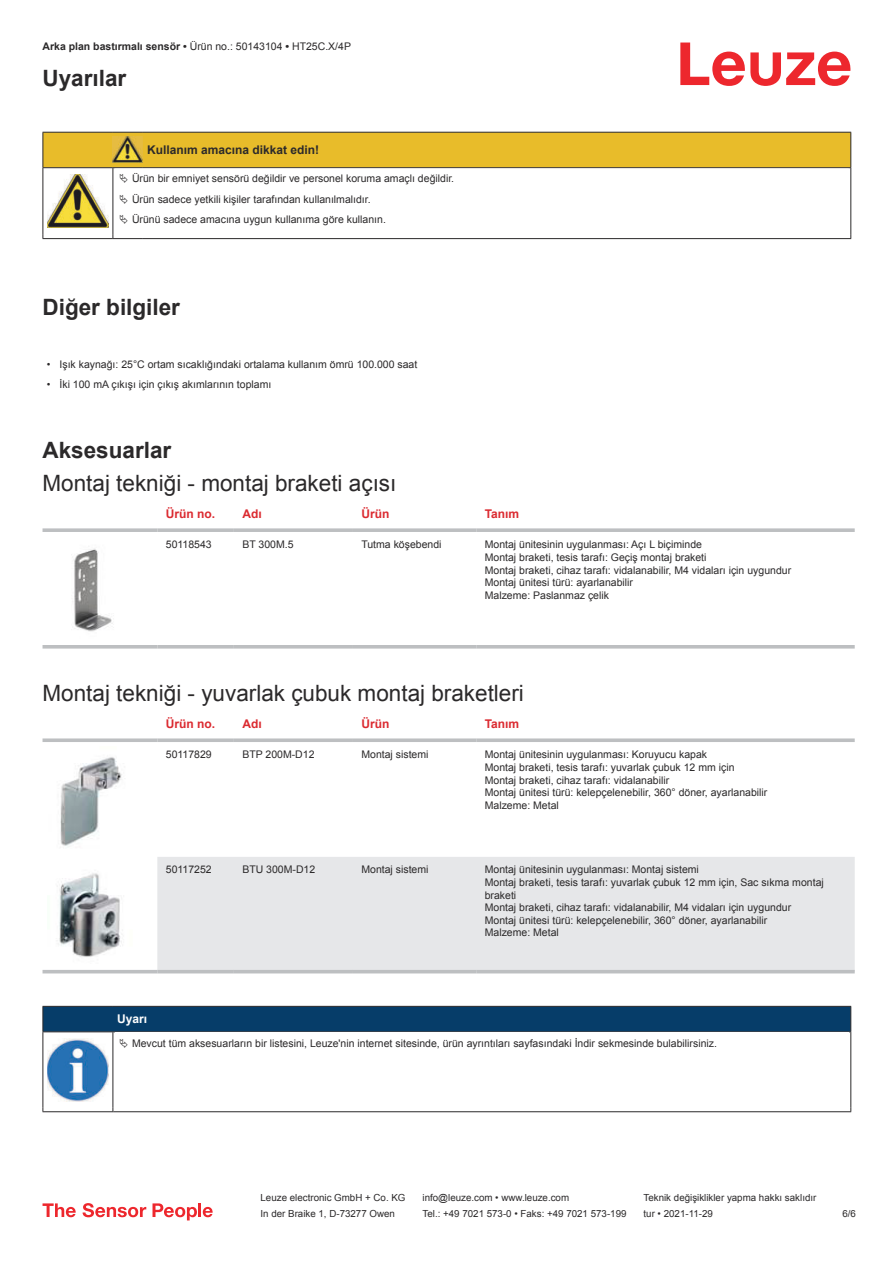
<style>
.page{position:relative;width:893px;height:1263px;background:#fff}
.page>*{position:absolute;margin:0;border:0;box-sizing:border-box;transform-origin:0 0}
.t1{font:22.5px "Arial";color:#2b292a}
.t2{font:700 22.5px "Arial";color:#2b292a}
.t3{font:700 12px "Arial";color:#db2a30}
.t4{font:700 12px "Arial";color:#2b292a}
.t5{font:700 12px "Arial";color:#fff}
.t6{font:10.5px/12.6px "Arial";color:#2b292a}
.t7{font:700 10.5px "Arial";color:#2b292a}
.t8{font:9.75px "Arial";color:#2b292a}
.s1{font-weight:400}
</style>
<div class="page">
<svg style="left:680px;top:43px;width:170px;height:43px"></svg>
<svg style="left:43px;top:648px;width:812px;height:1px"></svg>
<svg style="left:43px;top:528px;width:114px;height:4px"></svg>
<svg style="left:157px;top:528px;width:77px;height:4px"></svg>
<svg style="left:234px;top:528px;width:119px;height:4px"></svg>
<svg style="left:353px;top:528px;width:123px;height:4px"></svg>
<svg style="left:476px;top:528px;width:379px;height:4px;background:#c3c5c7"></svg>
<hr style="left:43px;top:645px;width:114px;height:3px;background:#bdbfc1">
<hr style="left:157px;top:645px;width:77px;height:3px;background:#bdbfc1">
<hr style="left:234px;top:645px;width:119px;height:3px;background:#bdbfc1">
<hr style="left:353px;top:645px;width:123px;height:3px;background:#bdbfc1">
<hr style="left:476px;top:645px;width:379px;height:3px;background:#bdbfc1">
<img style="left:72px;top:548px;width:41px;height:84px">
<div style="left:157px;top:857px;width:698px;height:113px;background:#e6e7e9"></div>
<svg style="left:43px;top:738px;width:114px;height:4px"></svg>
<svg style="left:157px;top:738px;width:77px;height:4px"></svg>
<svg style="left:234px;top:738px;width:119px;height:4px"></svg>
<svg style="left:353px;top:738px;width:123px;height:4px"></svg>
<svg style="left:476px;top:738px;width:379px;height:4px;background:#c4c6c8"></svg>
<hr style="left:43px;top:970px;width:114px;height:3px;background:#bdbfc1">
<hr style="left:157px;top:970px;width:77px;height:3px;background:#bdbfc1">
<hr style="left:234px;top:970px;width:119px;height:3px;background:#bdbfc1">
<hr style="left:353px;top:970px;width:123px;height:3px;background:#bdbfc1">
<hr style="left:476px;top:970px;width:379px;height:3px;background:#bdbfc1">
<img style="left:60px;top:757px;width:62px;height:89px">
<img style="left:57px;top:873px;width:65px;height:84px">
<div style="left:43px;top:1006px;width:808px;height:26px;background:#063d69"></div>
<hr style="left:113px;top:1031px;width:738px;height:1px;background:#2b292a">
<hr style="left:43px;top:1032px;width:1px;height:75px;background:#2b292a">
<hr style="left:113px;top:1032px;width:1px;height:75px;background:#2b292a">
<hr style="left:850px;top:1032px;width:1px;height:75px;background:#2b292a">
<hr style="left:43px;top:1111px;width:70px;height:1px;background:#2b292a">
<hr style="left:113px;top:1111px;width:738px;height:1px;background:#2b292a">
<img style="left:47px;top:1038px;width:61px;height:63px">
<svg style="left:43px;top:1203px;width:33px;height:14px"></svg>
<svg style="left:83px;top:1203px;width:63px;height:14px"></svg>
<svg style="left:153px;top:1203px;width:44px;height:17px"></svg>
<hr style="left:198px;top:1203px;width:3px;height:14px;background:#ed272d">
<svg style="left:203px;top:1207px;width:10px;height:10px"></svg>
<hr style="left:43px;top:238px;width:70px;height:1px;background:#2b292a">
<hr style="left:113px;top:238px;width:30px;height:1px;background:#2b292a">
<hr style="left:143px;top:238px;width:708px;height:1px;background:#2b292a">
<svg style="left:43px;top:132px;width:808px;height:106px"></svg>
<p class="t7" style="left:43px;top:39px;width:310px">Arka plan bastırmalı sensör • <span class="s1">Ürün no.: 50143104</span> • <span class="s1">HT25C.X/4P</span></p>
<h1 class="t2" style="left:43px;top:63px;width:85px">Uyarılar</h1>
<p class="t4" style="left:147px;top:141px;width:174px">Kullanım amacına dikkat edin!</p>
<p class="t6" style="left:132px;top:169px;width:324px;line-height:20.2px">Ürün bir emniyet sensörü değildir ve personel koruma amaçlı değildir.<br>Ürün sadece yetkili kişiler tarafından kullanılmalıdır.<br>Ürünü sadece amacına uygun kullanıma göre kullanın.</p>
<h1 class="t2" style="left:43px;top:292px;width:139px">Diğer bilgiler</h1>
<p class="t6" style="left:47px;top:358px;width:372px">• Işık kaynağı: 25°C ortam sıcaklığındaki ortalama kullanım ömrü 100.000 saat</p>
<p class="t6" style="left:47px;top:378px;width:226px">• İki 100 mA çıkışı için çıkış akımlarının toplamı</p>
<h1 class="t2" style="left:43px;top:434px;width:130px">Aksesuarlar</h1>
<h1 class="t1" style="left:43px;top:468px;width:355px">Montaj tekniği - montaj braketi açısı</h1>
<p class="t3" style="left:166px;top:505px;width:51px">Ürün no.</p>
<p class="t3" style="left:242px;top:505px;width:21px">Adı</p>
<p class="t3" style="left:361px;top:509px;width:29px">Ürün</p>
<p class="t3" style="left:485px;top:505px;width:36px">Tanım</p>
<p class="t6" style="left:166px;top:539px;width:47px">50118543</p>
<p class="t6" style="left:242px;top:539px;width:53px">BT 300M.5</p>
<p class="t6" style="left:361px;top:538px;width:82px">Tutma köşebendi</p>
<p class="t6" style="left:485px;top:538px;width:308px">Montaj ünitesinin uygulanması: Açı L biçiminde<br>Montaj braketi, tesis tarafı: Geçiş montaj braketi<br>Montaj braketi, cihaz tarafı: vidalanabilir, M4 vidaları için uygundur Montaj ünitesi türü: ayarlanabilir<br>Malzeme: Paslanmaz çelik</p>
<h1 class="t1" style="left:43px;top:678px;width:483px">Montaj tekniği - yuvarlak çubuk montaj braketleri</h1>
<p class="t3" style="left:166px;top:715px;width:51px">Ürün no.</p>
<p class="t3" style="left:242px;top:715px;width:21px">Adı</p>
<p class="t3" style="left:361px;top:719px;width:29px">Ürün</p>
<p class="t3" style="left:485px;top:715px;width:36px">Tanım</p>
<p class="t6" style="left:166px;top:748px;width:47px">50117829</p>
<p class="t6" style="left:242px;top:749px;width:74px">BTP 200M-D12</p>
<p class="t6" style="left:361px;top:748px;width:69px">Montaj sistemi</p>
<p class="t6" style="left:485px;top:748px;width:284px">Montaj ünitesinin uygulanması: Koruyucu kapak<br>Montaj braketi, tesis tarafı: yuvarlak çubuk 12 mm için Montaj braketi, cihaz tarafı: vidalanabilir<br>Montaj ünitesi türü: kelepçelenebilir, 360° döner, ayarlanabilir Malzeme: Metal</p>
<p class="t6" style="left:166px;top:864px;width:47px">50117252</p>
<p class="t6" style="left:242px;top:864px;width:74px">BTU 300M-D12</p>
<p class="t6" style="left:361px;top:863px;width:69px">Montaj sistemi</p>
<p class="t6" style="left:485px;top:863px;width:341px">Montaj ünitesinin uygulanması: Montaj sistemi<br>Montaj braketi, tesis tarafı: yuvarlak çubuk 12 mm için, Sac sıkma montaj braketi<br>Montaj braketi, cihaz tarafı: vidalanabilir, M4 vidaları için uygundur Montaj ünitesi türü: kelepçelenebilir, 360° döner, ayarlanabilir<br>Malzeme: Metal</p>
<p class="t5" style="left:117px;top:1010px;width:32px">Uyarı</p>
<p class="t6" style="left:132px;top:1036px;width:586px">Mevcut tüm aksesuarların bir listesini, Leuze'nin internet sitesinde, ürün ayrıntıları sayfasındaki İndir sekmesinde bulabilirsiniz.</p>
<p class="t8" style="left:261px;top:1191px;width:146px">Leuze electronic GmbH + Co. KG</p>
<p class="t8" style="left:423px;top:1191px;width:148px">info@leuze.com • www.leuze.com</p>
<p class="t8" style="left:644px;top:1191px;width:174px">Teknik değişiklikler yapma hakkı saklıdır</p>
<p class="t8" style="left:261px;top:1207px;width:136px">In der Braike 1, D-73277 Owen</p>
<p class="t8" style="left:423px;top:1207px;width:205px">Tel.: +49 7021 573-0 • Faks: +49 7021 573-199</p>
<p class="t8" style="left:644px;top:1207px;width:71px">tur • 2021-11-29</p>
<p class="t8" style="left:842px;top:1210px;width:15px">6 /6</p>
</div>
